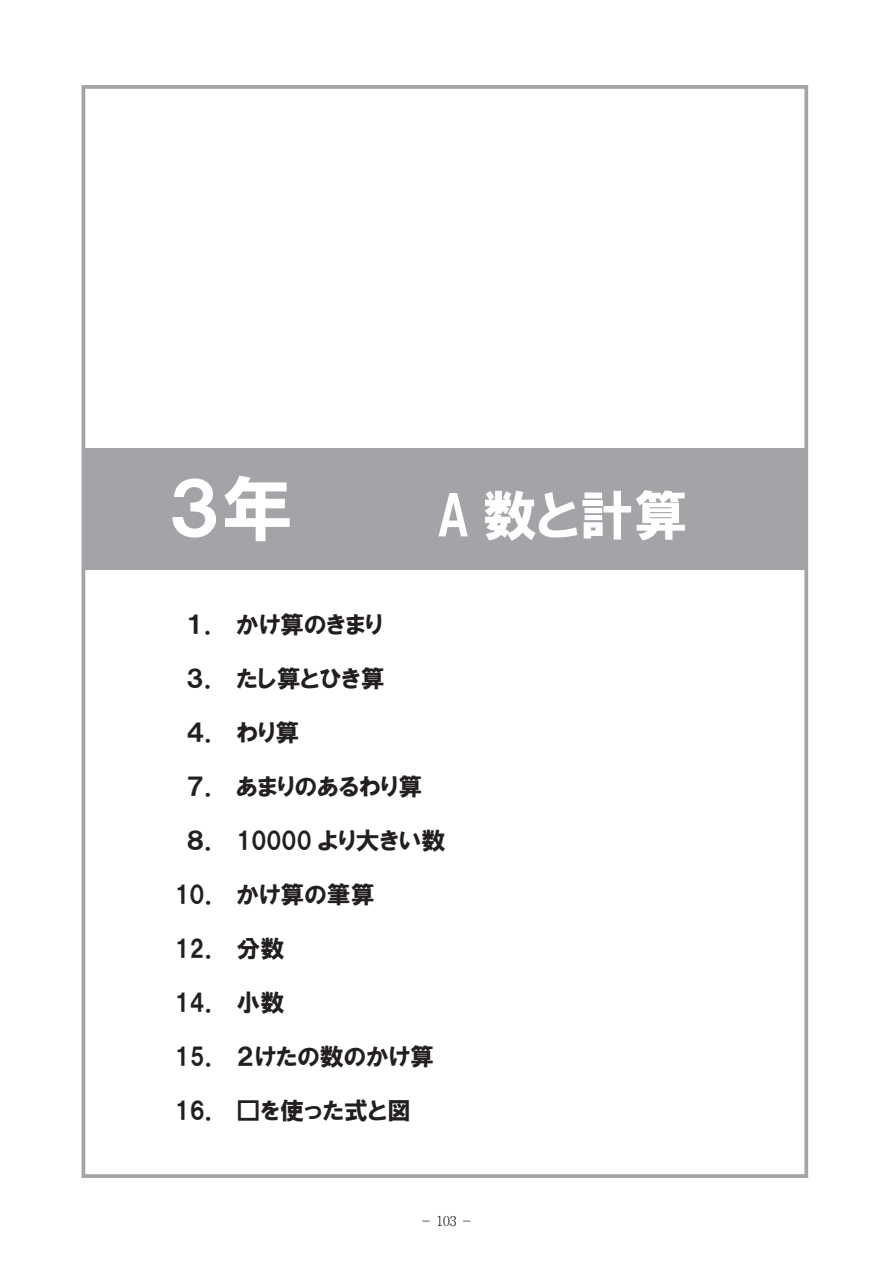
<style>
.page{position:relative;width:893px;height:1263px;background:#fff}
.page>*{position:absolute;margin:0;border:0;box-sizing:border-box;transform-origin:0 0}
.t1{font:72px "HGP Soei Kakugothic UB";color:#fff}
.t2{font:54px "HGP Soei Kakugothic UB";color:#fff}
.t3{font:24px "HGP Soei Kakugothic UB";color:#231f20}
.t4{font:300 13.5px "Ryumin Pro";color:#231f20}
</style>
<div class="page">
<div style="left:82px;top:85px;width:726px;height:1093px;border:4px solid #a3a4a8"></div>
<div style="left:84px;top:448px;width:722px;height:121px;background:#a3a4a8"></div>
<h1 class="t1" style="left:168px;top:473px;width:127px">３年</h1>
<h2 class="t2" style="left:437px;top:488px;width:252px">A 数と計算</h2>
<p class="t3" style="left:186px;top:612px;width:198px">１． かけ算のきまり</p>
<p class="t3" style="left:186px;top:666px;width:200px">３． たし算とひき算</p>
<p class="t3" style="left:186px;top:720px;width:115px">４． わり算</p>
<p class="t3" style="left:186px;top:774px;width:237px">７． あまりのあるわり算</p>
<p class="t3" style="left:186px;top:828px;width:261px">８． 10000 より大きい数</p>
<p class="t3" style="left:174px;top:882px;width:202px">10． かけ算の筆算</p>
<p class="t3" style="left:174px;top:936px;width:111px">12． 分数</p>
<p class="t3" style="left:175px;top:990px;width:111px">14． 小数</p>
<p class="t3" style="left:175px;top:1044px;width:261px">15． ２けたの数のかけ算</p>
<p class="t3" style="left:175px;top:1098px;width:238px">16． □を使った式と図</p>
<p class="t4" style="left:419px;top:1210px;width:55px">－ 103 －</p>
</div>
